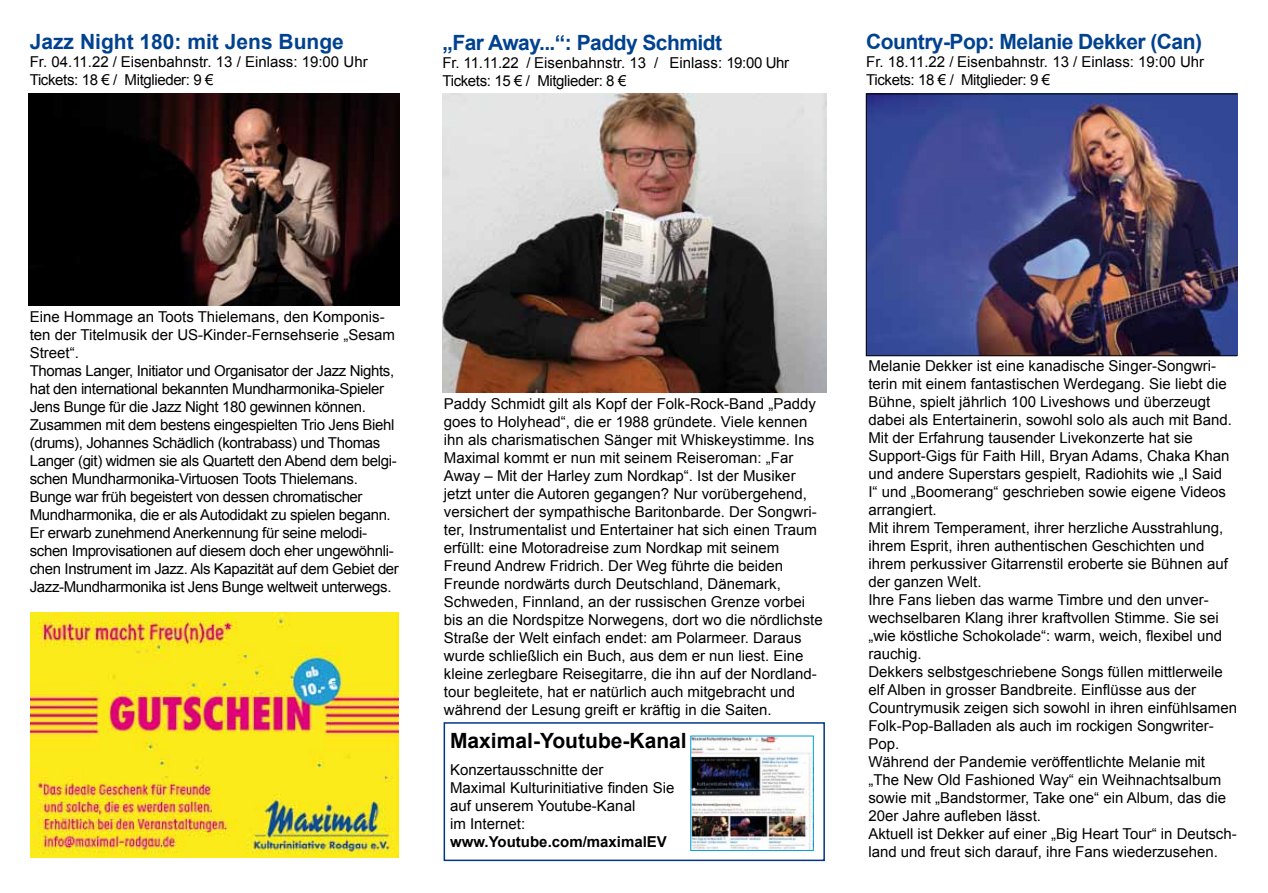
<style>
.page{position:relative;width:1268px;height:893px;background:#fff}
.page>*{position:absolute;margin:0;border:0;box-sizing:border-box;transform-origin:0 0}
.t1{font:700 21px "Arial";letter-spacing:-.025em;color:#00428f}
.t2{font:700 21px "Arial";color:#00428f}
.t3{font:700 21px "Arial";color:#000}
.t4{font:15px/18px "Arial";color:#000}
.t5{font:15px/18px "Arial";letter-spacing:-.025em;color:#000}
.t6{font:700 15px "Arial";color:#000}
</style>
<div class="page">
<div style="left:443px;top:722px;width:381px;height:139px;border:2px solid #003587"></div>
<img style="left:692px;top:738px;width:119px;height:111px">
<div style="left:690px;top:736px;width:123px;height:115px;border:1px solid #009ee0"></div>
<img style="left:31px;top:613px;width:368px;height:245px">
<img style="left:29px;top:94px;width:371px;height:211px">
<img style="left:442px;top:94px;width:384px;height:298px">
<img style="left:867px;top:96px;width:368px;height:258px">
<div style="left:865px;top:94px;width:372px;height:262px;border:1px solid #000"></div>
<h1 class="t2" style="left:30px;top:28px;width:315px">Jazz Night 180: mit Jens Bunge</h1>
<p class="t4" style="left:30px;top:53px;width:339px">Fr. 04.11.22 / Eisenbahnstr. 13 / Einlass: 19:00 Uhr<br>Tickets: 18 € / Mitglieder: 9 €</p>
<h1 class="t1" style="left:442px;top:29px;width:281px">„Far Away...“: Paddy Schmidt</h1>
<p class="t5" style="left:442px;top:54px;width:348px">Fr. 11.11.22 / Eisenbahnstr. 13 / Einlass: 19:00 Uhr<br>Tickets: 15 € / Mitglieder: 8 €</p>
<h1 class="t1" style="left:866px;top:28px;width:337px">Country-Pop: Melanie Dekker (Can)</h1>
<p class="t4" style="left:866px;top:53px;width:339px">Fr. 18.11.22 / Eisenbahnstr. 13 / Einlass: 19:00 Uhr<br>Tickets: 18 € / Mitglieder: 9 €</p>
<p class="t5" style="left:30px;top:308px;width:370px">Eine Hommage an Toots Thielemans, den Komponis&shy;ten der Titelmusik der US-Kinder-Fernsehserie „Sesam Street“.<br>Thomas Langer, Initiator und Organisator der Jazz Nights, hat den international bekannten Mundharmonika-Spieler Jens Bunge für die Jazz Night 180 gewinnen können.<br>Zusammen mit dem bestens eingespielten Trio Jens Biehl (drums), Johannes Schädlich (kontrabass) und Thomas Langer (git) widmen sie als Quartett den Abend dem belgi&shy;schen Mundharmonika-Virtuosen Toots Thielemans.<br>Bunge war früh begeistert von dessen chromatischer Mundharmonika, die er als Autodidakt zu spielen begann.<br>Er erwarb zunehmend Anerkennung für seine melodi&shy;schen Improvisationen auf diesem doch eher ungewöhnli&shy;chen Instrument im Jazz. Als Kapazität auf dem Gebiet der Jazz-Mundharmonika ist Jens Bunge weltweit unterwegs.</p>
<p class="t4" style="left:444px;top:394px;width:380px">Paddy Schmidt gilt als Kopf der Folk-Rock-Band „Paddy goes to Holyhead“, die er 1988 gründete. Viele kennen ihn als charismatischen Sänger mit Whiskeystimme. Ins Maximal kommt er nun mit seinem Reiseroman: „Far Away – Mit der Harley zum Nordkap“. Ist der Musiker jetzt unter die Autoren gegangen? Nur vorübergehend, versichert der sympathische Baritonbarde. Der Songwri&shy;ter, Instrumentalist und Entertainer hat sich einen Traum erfüllt: eine Motoradreise zum Nordkap mit seinem Freund Andrew Fridrich. Der Weg führte die beiden Freunde nordwärts durch Deutschland, Dänemark, Schweden, Finnland, an der russischen Grenze vorbei bis an die Nordspitze Norwegens, dort wo die nördlichste Straße der Welt einfach endet: am Polarmeer. Daraus wurde schließlich ein Buch, aus dem er nun liest. Eine kleine zerlegbare Reisegitarre, die ihn auf der Nordland&shy;tour begleitete, hat er natürlich auch mitgebracht und während der Lesung greift er kräftig in die Saiten.</p>
<h1 class="t3" style="left:450px;top:727px;width:238px">Maximal-Youtube-Kanal</h1>
<p class="t4" style="left:450px;top:761px;width:226px">Konzertausschnitte der<br>Maximal Kulturinitiative finden Sie auf unserem Youtube-Kanal<br>im Internet:</p>
<p class="t6" style="left:450px;top:832px;width:218px">www.Youtube.com/maximalEV</p>
<p class="t4" style="left:868px;top:357px;width:370px">Melanie Dekker ist eine kanadische Singer-Songwri&shy;terin mit einem fantastischen Werdegang. Sie liebt die Bühne, spielt jährlich 100 Liveshows und überzeugt dabei als Entertainerin, sowohl solo als auch mit Band.<br>Mit der Erfahrung tausender Livekonzerte hat sie Support-Gigs für Faith Hill, Bryan Adams, Chaka Khan und andere Superstars gespielt, Radiohits wie „I Said<br>I“ und „Boomerang“ geschrieben sowie eigene Videos arrangiert.<br>Mit ihrem Temperament, ihrer herzliche Ausstrahlung, ihrem Esprit, ihren authentischen Geschichten und ihrem perkussiver Gitarrenstil eroberte sie Bühnen auf der ganzen Welt.<br>Ihre Fans lieben das warme Timbre und den unver&shy;wechselbaren Klang ihrer kraftvollen Stimme. Sie sei „wie köstliche Schokolade“: warm, weich, flexibel und rauchig.<br>Dekkers selbstgeschriebene Songs füllen mittlerweile elf Alben in grosser Bandbreite. Einflüsse aus der Countrymusik zeigen sich sowohl in ihren einfühlsamen Folk-Pop-Balladen als auch im rockigen Songwriter-Pop.<br>Während der Pandemie veröffentlichte Melanie mit „The New Old Fashioned Way“ ein Weihnachtsalbum sowie mit „Bandstormer, Take one“ ein Album, das die 20er Jahre aufleben lässt.<br>Aktuell ist Dekker auf einer „Big Heart Tour“ in Deutsch&shy;land und freut sich darauf, ihre Fans wiederzusehen.</p>
</div>
